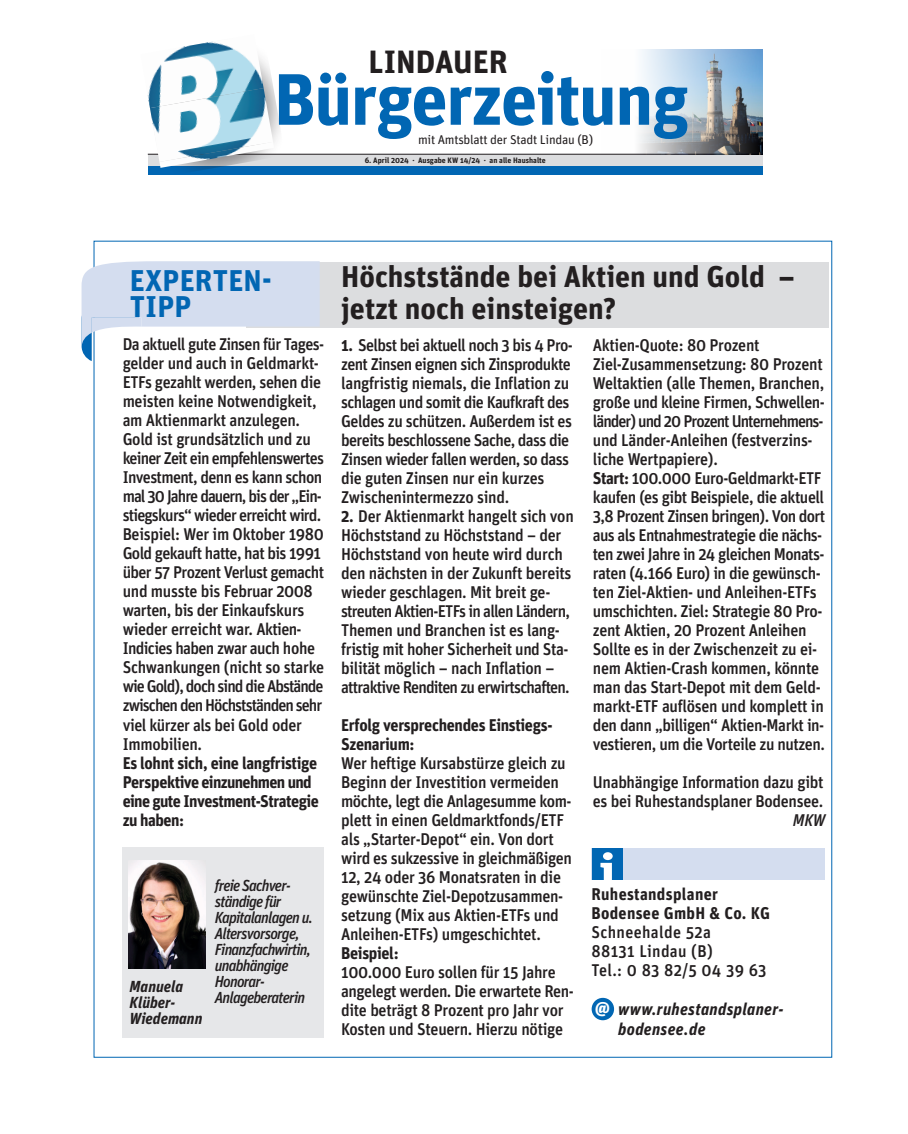
<style>
.page{position:relative;width:908px;height:1134px;background:#fff}
.page>*{position:absolute;margin:0;border:0;box-sizing:border-box;transform-origin:0 0}
.t1{font:700 72.6px "Unit OT";letter-spacing:-.02em;color:#0166b3}
.t2{font:700 32.2px "Unit OT";color:#231f20}
.t3{font:700 30px/32px "Unit OT";color:#231f20}
.t4{font:700 30px/26px "Unit OT";letter-spacing:.01em;color:#0166b3}
.t5{font:500 17px/19px "Unit OT";letter-spacing:-.02em;color:#231f20;scale:.95 1}
.t6{font:500 17px/19px "Unit OT";letter-spacing:-.04em;color:#231f20;scale:.95 1}
.t7{font:700 17px/19px "Unit OT";letter-spacing:-.02em;color:#231f20;scale:.95 1}
.t8{font:500 17px/19px "Unit OT";letter-spacing:.02em;color:#231f20;scale:.95 1}
.t9{font:700 17px/19px "Unit OT";letter-spacing:.02em;color:#231f20;scale:.95 1}
.t10{font:italic 700 17px/20.4px "Unit OT";letter-spacing:.02em;color:#231f20;scale:.95 1}
.t11{font:italic 500 17px "Unit OT";color:#231f20;scale:.95 1}
.t12{font:900 16.8px "Unit OT";color:#fff}
.t13{font:italic 500 16px/16px "Unit OT";letter-spacing:-.05em;color:#231f20;scale:.95 1}
.t14{font:italic 700 16px/16px "Unit OT";color:#231f20;scale:.95 1}
.t15{font:12.6px "Unit OT";letter-spacing:-.02em;color:#231f20}
.t16{font:700 7.8px "Unit OT";color:#231f20}
.s1{font-weight:700}
</style>
<div class="page">
<div style="left:148px;top:154px;width:614px;height:14px;background:#dcdddf"></div>
<hr style="left:148px;top:154px;width:614px;height:1px;background:#231f20">
<div style="left:148px;top:166px;width:614px;height:9px;background:#0166b3"></div>
<div style="left:140px;top:33px;width:145px;height:144px;background:#231f20;opacity:.45"></div>
<img style="left:140px;top:34px;width:123px;height:74px">
<img style="left:150px;top:88px;width:123px;height:74px">
<img style="left:159px;top:142px;width:115px;height:26px">
<img style="left:601px;top:49px;width:161px;height:105px">
<div style="left:246px;top:262px;width:582px;height:65px;background:#dcdddf"></div>
<svg style="left:81px;top:261px;width:238px;height:100px"></svg>
<div style="left:591px;top:848px;width:233px;height:31px;background:#d4ddef"></div>
<div style="left:591px;top:848px;width:31px;height:31px;background:#0166b3"></div>
<svg style="left:600px;top:852px;width:12px;height:28px"></svg>
<div style="left:591px;top:998px;width:22px;height:22px;background:#0166b3;border-radius:50%"></div>
<div style="left:123px;top:847px;width:201px;height:190px;background:#e6e7e9"></div>
<img style="left:128px;top:860px;width:77px;height:108px">
<h2 class="t2" style="left:368px;top:36px;width:140px">LINDAUER</h2>
<h1 class="t1" style="left:274px;top:41px;width:417px">Bürgerzeitung</h1>
<p class="t15" style="left:418px;top:132px;width:176px">mit Amtsblatt der Stadt Lindau (B)</p>
<p class="t16" style="left:364px;top:154px;width:182px">6. April 2024 · Ausgabe KW 14/24 · an alle Haushalte</p>
<h3 class="t4" style="left:130px;top:264px;width:143px">EXPERTEN-<br>TIPP</h3>
<h3 class="t3" style="left:341px;top:257px;width:455px">Höchststände bei Aktien und Gold – jetzt noch einsteigen?</h3>
<p class="t5" style="left:123px;top:335px;width:213px">Da aktuell gute Zinsen für Tages&shy;gelder und auch in Geldmarkt-<br>ETFs gezahlt werden, sehen die meisten keine Notwendigkeit, am Aktienmarkt anzulegen.<br>Gold ist grundsätzlich und zu keiner Zeit ein empfehlenswertes<br>Investment, denn es kann schon mal 30 Jahre dauern, bis der „Ein&shy;stiegskurs“ wieder erreicht wird.<br>Beispiel: Wer im Oktober 1980<br>Gold gekauft hatte, hat bis 1991 über 57 Prozent Verlust gemacht und musste bis Februar 2008 warten, bis der Einkaufskurs wieder erreicht war. Aktien-<br>Indicies haben zwar auch hohe<br>Schwankungen (nicht so starke wie Gold), doch sind die Abstände zwischen den Höchstständen sehr viel kürzer als bei Gold oder<br>Immobilien.</p>
<p class="t7" style="left:123px;top:751px;width:208px">Es lohnt sich, eine langfristige<br>Perspektive einzunehmen und eine gute Investment-Strategie zu haben:</p>
<p class="t6" style="left:341px;top:335px;width:245px"><span class="s1">1.</span> Selbst bei aktuell noch 3 bis 4 Pro&shy;zent Zinsen eignen sich Zinsprodukte langfristig niemals, die Inflation zu schlagen und somit die Kaufkraft des Geldes zu schützen. Außerdem ist es bereits beschlossene Sache, dass die Zinsen wieder fallen werden, so dass die guten Zinsen nur ein kurzes Zwischenintermezzo sind.</p>
<p class="t5" style="left:341px;top:506px;width:246px"><span class="s1">2.</span> Der Aktienmarkt hangelt sich von Höchststand zu Höchststand – der Höchststand von heute wird durch den nächsten in der Zukunft bereits wieder geschlagen. Mit breit ge&shy;streuten Aktien-ETFs in allen Ländern, Themen und Branchen ist es lang&shy;fristig mit hoher Sicherheit und Sta&shy;bilität möglich – nach Inflation – attraktive Renditen zu erwirtschaften.</p>
<p class="t7" style="left:341px;top:713px;width:224px">Erfolg versprechendes Einstiegs-<br>Szenarium:</p>
<p class="t5" style="left:341px;top:753px;width:244px">Wer heftige Kursabstürze gleich zu Beginn der Investition vermeiden möchte, legt die Anlagesumme kom&shy;plett in einen Geldmarktfonds/ETF als „Starter-Depot“ ein. Von dort wird es sukzessive in gleichmäßigen 12, 24 oder 36 Monatsraten in die gewünschte Ziel-Depotzusammen&shy;setzung (Mix aus Aktien-ETFs und Anleihen-ETFs) umgeschichtet.</p>
<p class="t7" style="left:341px;top:941px;width:62px">Beispiel:</p>
<p class="t5" style="left:341px;top:962px;width:246px">100.000 Euro sollen für 15 Jahre angelegt werden. Die erwartete Ren&shy;dite beträgt 8 Prozent pro Jahr vor Kosten und Steuern. Hierzu nötige</p>
<p class="t5" style="left:592px;top:335px;width:246px">Aktien-Quote: 80 Prozent Ziel-Zusammensetzung: 80 Prozent Weltaktien (alle Themen, Branchen, große und kleine Firmen, Schwellen&shy;länder) und 20 Prozent Unternehmens&shy;und Länder-Anleihen (festverzins&shy;liche Wertpapiere).<br><span class="s1">Start:</span> 100.000 Euro-Geldmarkt-ETF kaufen (es gibt Beispiele, die aktuell 3,8 Prozent Zinsen bringen). Von dort aus als Entnahmestrategie die nächs&shy;ten zwei Jahre in 24 gleichen Monats&shy;raten (4.166 Euro) in die gewünsch&shy;ten Ziel-Aktien- und Anleihen-ETFs umschichten. Ziel: Strategie 80 Pro&shy;zent Aktien, 20 Prozent Anleihen Sollte es in der Zwischenzeit zu ei&shy;nem Aktien-Crash kommen, könnte man das Start-Depot mit dem Geld&shy;markt-ETF auflösen und komplett in den dann „billigen“ Aktien-Markt in&shy;vestieren, um die Vorteile zu nutzen.</p>
<p class="t5" style="left:592px;top:772px;width:244px">Unabhängige Information dazu gibt es bei Ruhestandsplaner Bodensee.</p>
<p class="t11" style="left:792px;top:809px;width:36px">MKW</p>
<p class="t13" style="left:215px;top:878px;width:105px">freie Sachver&shy;ständige für<br>Kapitalanlagen u.<br>Altersvorsorge,<br>Finanzfachwirtin, unabhängige<br>Honorar-<br>Anlageberaterin</p>
<p class="t9" style="left:591px;top:882px;width:189px">Ruhestandsplaner<br>Bodensee GmbH &amp; Co. KG</p>
<p class="t8" style="left:591px;top:922px;width:186px">Schneehalde 52a<br>88131 Lindau (B)<br>Tel.: 0 83 82/5 04 39 63</p>
<p class="t14" style="left:129px;top:978px;width:78px">Manuela<br>Klüber-<br>Wiedemann</p>
<p class="t12" style="left:594px;top:993px;width:16px">@</p>
<p class="t10" style="left:618px;top:998px;width:175px">www.ruhestandsplaner&shy;bodensee.de</p>
</div>
